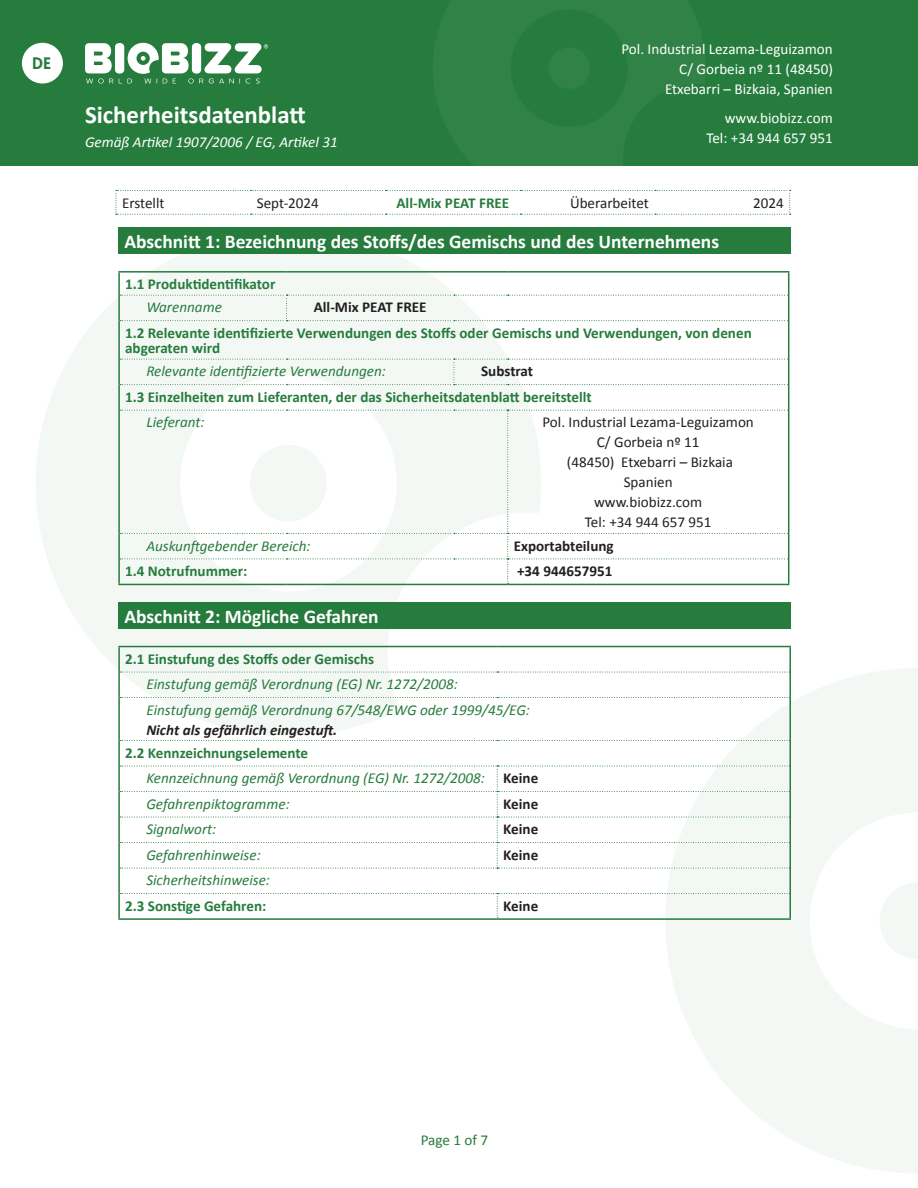
<style>
.page{position:relative;width:918px;height:1188px;background:#fff}
.page>*{position:absolute;margin:0;border:0;box-sizing:border-box;transform-origin:0 0}
.t1{font:700 24.9px "Calibri";color:#fff}
.Paragraph_Style1{font:700 19.5px "Calibri";color:#fff}
.t2{font:500 16.65px "Geomanist";color:#267c3d}
.Paragraph_Style2{font:700 15.15px/15.1px "Calibri";color:#267c3d}
.Paragraph_Style1-2{font:700 15.15px "Calibri";color:#267c3d}
.Paragraph_Style3{font:italic 15.15px "Calibri";color:#267c3d}
.t3{font:15.15px/20px "Calibri";color:#fff;text-align:right}
.Paragraph_Style2-2{font:italic 15.15px "Calibri";color:#267c3d}
.Paragraph_Style1-3{font:italic 15.15px "Calibri";color:#267c3d}
.Paragraph_Style4{font:15.15px/20px "Calibri";color:#231f20;text-align:center}
.Paragraph_Style1-4{font:700 15.15px "Calibri";color:#231f20}
.t4{font:italic 15.15px "Calibri";color:#fff}
.Paragraph_Style1-5{font:15.15px "Calibri";color:#231f20}
.Paragraph_Style5{font:15.15px/20px "Calibri";color:#231f20;text-align:center}
.Paragraph_Style6{font:15.15px/20px "Calibri";color:#231f20;text-align:center}
.Paragraph_Style3-2{font:italic 700 15.15px "Calibri";color:#231f20}
.Paragraph_Style3-3{font:700 15.15px "Calibri";color:#231f20}
.Paragraph_Style6-2{font:700 15.15px "Calibri";color:#231f20}
.Paragraph_Style1-6{font:15.15px "Calibri";letter-spacing:-.005em;color:#267c3d}
</style>
<div class="page">
<div style="left:0;top:0;width:918px;height:166px;background:#267c3d"></div>
<svg style="left:85px;top:43px;width:183px;height:41px"></svg>
<svg style="left:36px;top:254px;width:505px;height:481px;fill:#f4f8f5"></svg>
<svg style="left:665px;top:669px;width:253px;height:504px;fill:#f4f8f5"></svg>
<svg style="left:879px;top:882px;width:39px;height:77px"></svg>
<div style="left:549px;top:47px;width:41px;height:42px;background:#308246;border-radius:50%"></div>
<div style="left:22px;top:43px;width:41px;height:41px;background:#fff;border-radius:50%"></div>
<svg style="left:116px;top:190px;width:675px;height:25px"></svg>
<hr style="left:118px;top:271px;width:169px;height:2px;background:#267c3d">
<hr style="left:118px;top:273px;width:2px;height:22px;background:#267c3d">
<hr style="left:287px;top:271px;width:167px;height:2px;background:#267c3d">
<hr style="left:454px;top:271px;width:54px;height:2px;background:#267c3d">
<hr style="left:508px;top:271px;width:281px;height:2px;background:#267c3d">
<hr style="left:118px;top:295px;width:2px;height:26px;background:#267c3d">
<hr style="left:118px;top:321px;width:2px;height:38px;background:#267c3d">
<hr style="left:788px;top:321px;width:1px;height:38px;background:#267c3d">
<hr style="left:118px;top:359px;width:2px;height:26px;background:#267c3d">
<hr style="left:118px;top:385px;width:2px;height:25px;background:#267c3d">
<hr style="left:118px;top:410px;width:2px;height:123px;background:#267c3d">
<hr style="left:118px;top:533px;width:2px;height:26px;background:#267c3d">
<hr style="left:118px;top:559px;width:2px;height:25px;background:#267c3d">
<hr style="left:118px;top:584px;width:169px;height:1px;background:#267c3d">
<hr style="left:287px;top:584px;width:167px;height:1px;background:#267c3d">
<hr style="left:454px;top:584px;width:54px;height:1px;background:#267c3d">
<hr style="left:508px;top:584px;width:281px;height:1px;background:#267c3d">
<svg style="left:120px;top:273px;width:669px;height:48px"></svg>
<svg style="left:120px;top:359px;width:669px;height:225px"></svg>
<hr style="left:118px;top:646px;width:379px;height:1px;background:#267c3d">
<hr style="left:118px;top:647px;width:2px;height:25px;background:#267c3d">
<hr style="left:497px;top:646px;width:294px;height:1px;background:#267c3d">
<hr style="left:789px;top:647px;width:2px;height:25px;background:#267c3d">
<hr style="left:118px;top:672px;width:2px;height:26px;background:#267c3d">
<hr style="left:789px;top:672px;width:2px;height:26px;background:#267c3d">
<hr style="left:118px;top:698px;width:2px;height:43px;background:#267c3d">
<hr style="left:789px;top:698px;width:2px;height:43px;background:#267c3d">
<hr style="left:118px;top:741px;width:2px;height:25px;background:#267c3d">
<hr style="left:789px;top:741px;width:2px;height:25px;background:#267c3d">
<hr style="left:118px;top:766px;width:2px;height:26px;background:#267c3d">
<hr style="left:789px;top:766px;width:2px;height:26px;background:#267c3d">
<hr style="left:118px;top:792px;width:2px;height:25px;background:#267c3d">
<hr style="left:789px;top:792px;width:2px;height:25px;background:#267c3d">
<hr style="left:118px;top:817px;width:2px;height:26px;background:#267c3d">
<hr style="left:789px;top:817px;width:2px;height:26px;background:#267c3d">
<hr style="left:118px;top:843px;width:2px;height:25px;background:#267c3d">
<hr style="left:789px;top:843px;width:2px;height:25px;background:#267c3d">
<hr style="left:118px;top:868px;width:2px;height:26px;background:#267c3d">
<hr style="left:789px;top:868px;width:2px;height:26px;background:#267c3d">
<hr style="left:118px;top:894px;width:2px;height:24px;background:#267c3d">
<hr style="left:789px;top:894px;width:2px;height:24px;background:#267c3d">
<svg style="left:120px;top:672px;width:670px;height:1px"></svg>
<svg style="left:120px;top:697px;width:669px;height:1px"></svg>
<svg style="left:120px;top:740px;width:669px;height:1px"></svg>
<svg style="left:120px;top:766px;width:670px;height:103px"></svg>
<svg style="left:120px;top:893px;width:670px;height:25px"></svg>
<hr style="left:118px;top:918px;width:379px;height:2px;background:#267c3d">
<hr style="left:497px;top:918px;width:294px;height:2px;background:#267c3d">
<div style="left:118px;top:228px;width:673px;height:26px;background:#267c3d"></div>
<div style="left:118px;top:603px;width:673px;height:26px;background:#267c3d"></div>
<p class="t2" style="left:32px;top:53px;width:20px">DE</p>
<h1 class="t1" style="left:85px;top:97px;width:222px">Sicherheitsdatenblatt</h1>
<p class="t4" style="left:85px;top:131px;width:254px">Gemäß Artikel 1907/2006 / EG, Artikel 31</p>
<p class="t3" style="left:621px;top:38px;width:213px">Pol. Industrial Lezama-Leguizamon<br>C/ Gorbeia nº 11 (48450)<br>Etxebarri – Bizkaia, Spanien</p>
<p class="t3" style="left:706px;top:108px;width:128px">www.biobizz.com<br>Tel: +34 944 657 951</p>
<p class="Paragraph_Style1-5" style="left:122px;top:193px;width:44px">Erstellt</p>
<p class="Paragraph_Style1-5" style="left:257px;top:193px;width:64px">Sept-2024</p>
<p class="Paragraph_Style1-2" style="left:396px;top:192px;width:114px">All-Mix PEAT FREE</p>
<p class="Paragraph_Style1-5" style="left:570px;top:193px;width:80px">Überarbeitet</p>
<p class="Paragraph_Style1-5" style="left:753px;top:193px;width:32px">2024</p>
<p class="Paragraph_Style1" style="left:124px;top:228px;width:596px">Abschnitt 1: Bezeichnung des Stoffs/des Gemischs und des Unternehmens</p>
<p class="Paragraph_Style2" style="left:125px;top:276px;width:152px">1.1 Produktidentifikator</p>
<p class="Paragraph_Style3" style="left:146px;top:297px;width:77px">Warenname</p>
<p class="Paragraph_Style3-3" style="left:314px;top:297px;width:114px">All-Mix PEAT FREE</p>
<p class="Paragraph_Style2" style="left:125px;top:325px;width:628px">1.2 Relevante identifizierte Verwendungen des Stoffs oder Gemischs und Verwendungen, von denen abgeraten wird</p>
<p class="Paragraph_Style3" style="left:146px;top:361px;width:241px">Relevante identifizierte Verwendungen:</p>
<p class="Paragraph_Style3-3" style="left:481px;top:361px;width:54px">Substrat</p>
<p class="Paragraph_Style1-2" style="left:125px;top:386px;width:468px">1.3 Einzelheiten zum Lieferanten, der das Sicherheitsdatenblatt bereitstellt</p>
<p class="Paragraph_Style1-3" style="left:146px;top:412px;width:60px">Lieferant:</p>
<p class="Paragraph_Style4" style="left:542px;top:412px;width:213px">Pol. Industrial Lezama-Leguizamon<br>C/ Gorbeia nº 11</p>
<p class="Paragraph_Style5" style="left:567px;top:452px;width:168px">(48450) Etxebarri – Bizkaia<br>Spanien</p>
<p class="Paragraph_Style6" style="left:585px;top:492px;width:128px">www.biobizz.com<br>Tel: +34 944 657 951</p>
<p class="Paragraph_Style2-2" style="left:146px;top:535px;width:166px">Auskunftgebender Bereich:</p>
<p class="Paragraph_Style1-4" style="left:514px;top:535px;width:102px">Exportabteilung</p>
<p class="Paragraph_Style1-2" style="left:125px;top:561px;width:124px">1.4 Notrufnummer:</p>
<p class="Paragraph_Style1-4" style="left:517px;top:561px;width:97px">+34 944657951</p>
<p class="Paragraph_Style1" style="left:124px;top:603px;width:256px">Abschnitt 2: Mögliche Gefahren</p>
<p class="Paragraph_Style2" style="left:125px;top:651px;width:251px">2.1 Einstufung des Stoffs oder Gemischs</p>
<p class="Paragraph_Style3" style="left:146px;top:674px;width:313px">Einstufung gemäß Verordnung (EG) Nr. 1272/2008:</p>
<p class="Paragraph_Style3" style="left:146px;top:699px;width:385px">Einstufung gemäß Verordnung 67/548/EWG oder 1999/45/EG:</p>
<p class="Paragraph_Style3-2" style="left:146px;top:720px;width:192px">Nicht als gefährlich eingestuft.</p>
<p class="Paragraph_Style1-2" style="left:125px;top:742px;width:185px">2.2 Kennzeichnungselemente</p>
<p class="Paragraph_Style1-3" style="left:146px;top:768px;width:340px">Kennzeichnung gemäß Verordnung (EG) Nr. 1272/2008:</p>
<p class="Paragraph_Style6-2" style="left:503px;top:768px;width:37px">Keine</p>
<p class="Paragraph_Style2-2" style="left:146px;top:793px;width:145px">Gefahrenpiktogramme:</p>
<p class="Paragraph_Style6-2" style="left:503px;top:793px;width:37px">Keine</p>
<p class="Paragraph_Style2-2" style="left:146px;top:819px;width:71px">Signalwort:</p>
<p class="Paragraph_Style1-4" style="left:503px;top:819px;width:37px">Keine</p>
<p class="Paragraph_Style2-2" style="left:146px;top:844px;width:116px">Gefahrenhinweise:</p>
<p class="Paragraph_Style1-4" style="left:503px;top:844px;width:37px">Keine</p>
<p class="Paragraph_Style2-2" style="left:146px;top:870px;width:125px">Sicherheitshinweise:</p>
<p class="Paragraph_Style1-2" style="left:125px;top:895px;width:143px">2.3 Sonstige Gefahren:</p>
<p class="Paragraph_Style6-2" style="left:503px;top:895px;width:37px">Keine</p>
<p class="Paragraph_Style1-6" style="left:421px;top:1131px;width:69px">Page 1 of 7</p>
</div>
